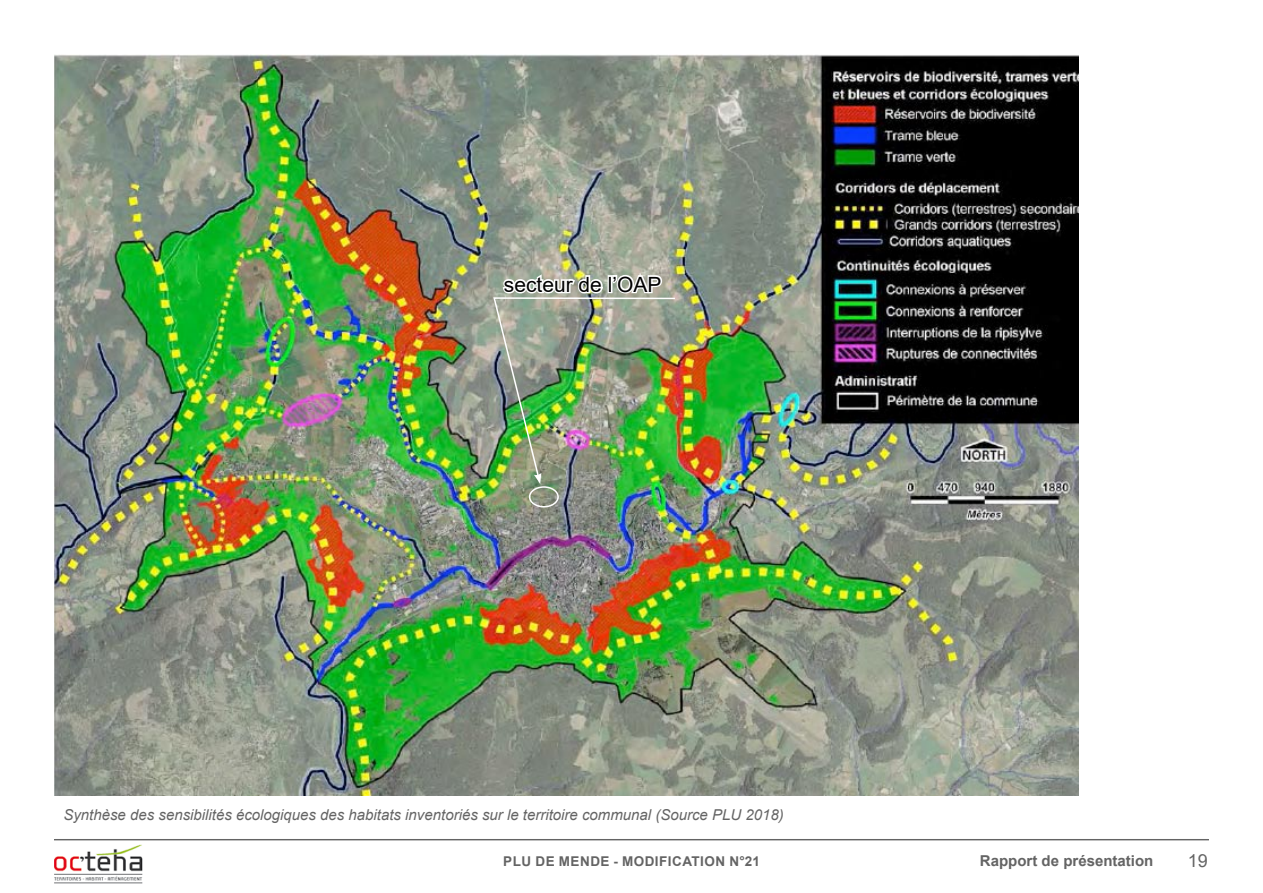
<style>
.page{position:relative;width:1263px;height:893px;background:#fff}
.page>*{position:absolute;margin:0;border:0;box-sizing:border-box;transform-origin:0 0}
.t1{font:21px "Arial";color:#000}
.t2{font:18px "Arial";color:#646464}
.t3{font:italic 15px "Arial";color:#646464}
.t4{font:700 15px "Arial";color:#646464}
.t5{font:700 13.5px "Arial";color:#646464}
</style>
<div class="page">
<hr style="left:54px;top:839px;width:1155px;height:1px;background:#646464">
<img style="left:54px;top:844px;width:89px;height:40px">
<img style="left:54px;top:54px;width:1024px;height:741px">
<div style="left:529px;top:486px;width:30px;height:21px;border:2px solid #fff;border-radius:50%"></div>
<img style="left:492px;top:259px;width:184px;height:225px">
<h1 class="t1" style="left:504px;top:270px;width:159px">secteur de l’OAP</h1>
<p class="t3" style="left:63px;top:805px;width:722px">Synthèse des sensibilités écologiques des habitats inventoriés sur le territoire communal (Source PLU 2018)</p>
<p class="t5" style="left:503px;top:851px;width:10px">PLU</p>
<p class="t5" style="left:535px;top:851px;width:35px">DE MENDE</p>
<p class="t5" style="left:614px;top:851px;width:18px">- MODIFICATION</p>
<p class="t5" style="left:729px;top:851px;width:32px">N°21</p>
<p class="t4" style="left:980px;top:850px;width:175px">RAPPORT DE PRÉSENTATION</p>
<p class="t2" style="left:1188px;top:849px;width:22px">19</p>
</div>
